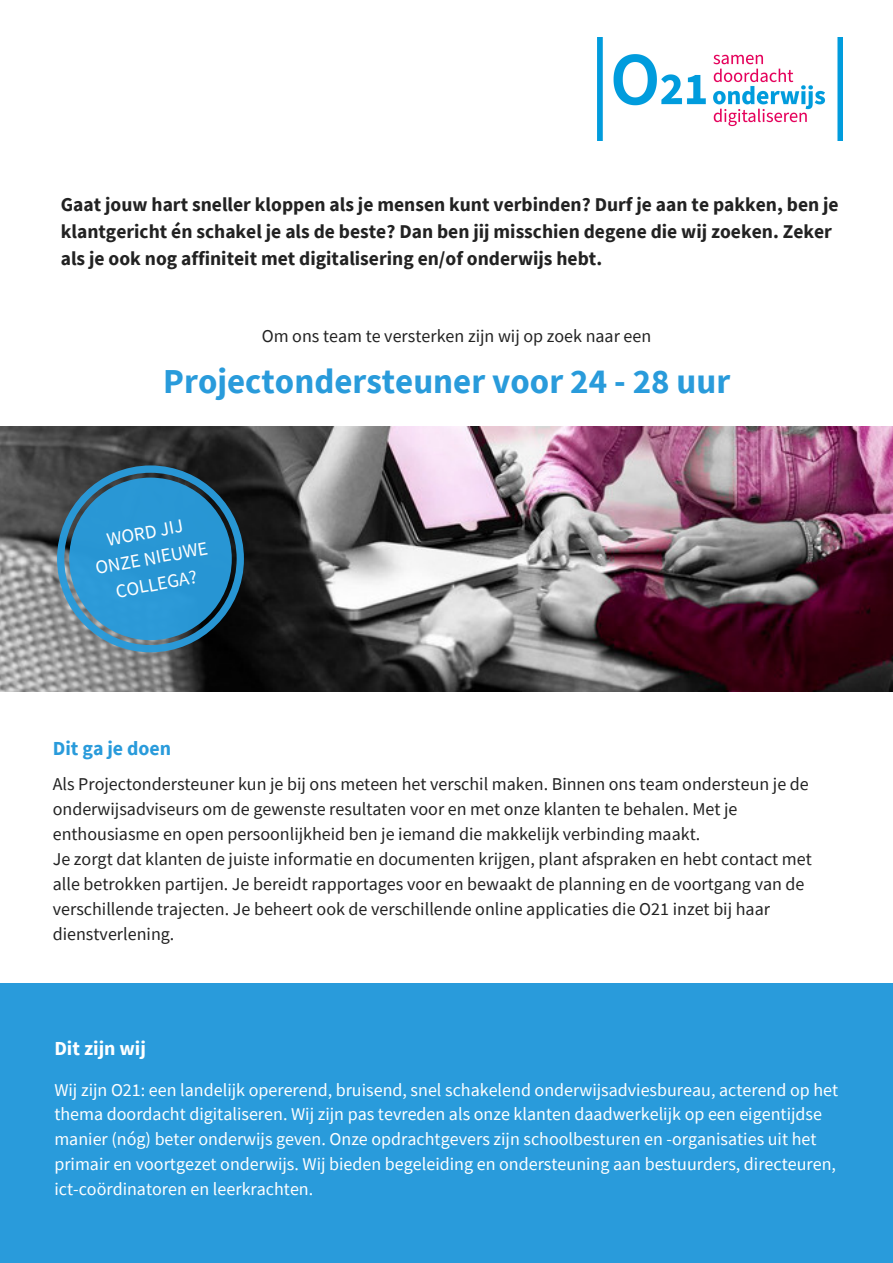
<style>
.page{position:relative;width:893px;height:1263px;background:#fff}
.page>*{position:absolute;margin:0;border:0;box-sizing:border-box;transform-origin:0 0}
.t1{font:700 34.95px "Source Sans Pro";color:#299bdb}
.t2{font:700 19.88px "Source Sans Pro";color:#299bdb}
.t3{font:700 19.88px "Source Sans Pro";color:#fff}
.t4{font:700 19.5px/27px "Source Sans Pro";color:#222}
.t5{font:19.05px/26.4px "Source Sans Pro";color:#fff;text-align:center}
.t6{font:18px/25px "Source Sans Pro";color:#222}
.t7{font:18px/24.8px "Source Sans Pro";color:#fff}
</style>
<div class="page">
<div style="left:0;top:984px;width:893px;height:279px;background:#299bdb"></div>
<img style="left:0;top:426px;width:893px;height:265px">
<svg style="left:57px;top:465px;width:187px;height:187px;background:#38586b"></svg>
<div style="left:69px;top:478px;width:163px;height:162px;background:#299bdb;border-radius:50%"></div>
<img style="left:597px;top:38px;width:245px;height:103px">
<p class="t4" style="left:61px;top:190px;width:779px">Gaat jouw hart sneller kloppen als je mensen kunt verbinden? Durf je aan te pakken, ben je klantgericht én schakel je als de beste? Dan ben jij misschien degene die wij zoeken. Zeker als je ook nog affiniteit met digitalisering en/of onderwijs hebt.</p>
<p class="t6" style="left:262px;top:323px;width:391px">Om ons team te versterken zijn wij op zoek naar een</p>
<h1 class="t1" style="left:163px;top:359px;width:568px">Projectondersteuner voor 24 - 28 uur</h1>
<p class="t5" style="left:89px;top:528px;width:115px;rotate:-10deg">WORD JIJ<br>ONZE NIEUWE<br>COLLEGA?</p>
<p class="t2" style="left:53px;top:735px;width:120px">Dit ga je doen</p>
<p class="t6" style="left:53px;top:771px;width:760px">Als Projectondersteuner kun je bij ons meteen het verschil maken. Binnen ons team ondersteun je de onderwijsadviseurs om de gewenste resultaten voor en met onze klanten te behalen. Met je enthousiasme en open persoonlijkheid ben je iemand die makkelijk verbinding maakt.<br>Je zorgt dat klanten de juiste informatie en documenten krijgen, plant afspraken en hebt contact met alle betrokken partijen. Je bereidt rapportages voor en bewaakt de planning en de voortgang van de verschillende trajecten. Je beheert ook de verschillende online applicaties die O21 inzet bij haar dienstverlening.</p>
<p class="t3" style="left:54px;top:1036px;width:93px">Dit zijn wij</p>
<p class="t7" style="left:54px;top:1077px;width:785px">Wij zijn O21: een landelijk opererend, bruisend, snel schakelend onderwijsadviesbureau, acterend op het thema doordacht digitaliseren. Wij zijn pas tevreden als onze klanten daadwerkelijk op een eigentijdse manier (nóg) beter onderwijs geven. Onze opdrachtgevers zijn schoolbesturen en -organisaties uit het primair en voortgezet onderwijs. Wij bieden begeleiding en ondersteuning aan bestuurders, directeuren, ict-coördinatoren en leerkrachten.</p>
</div>
